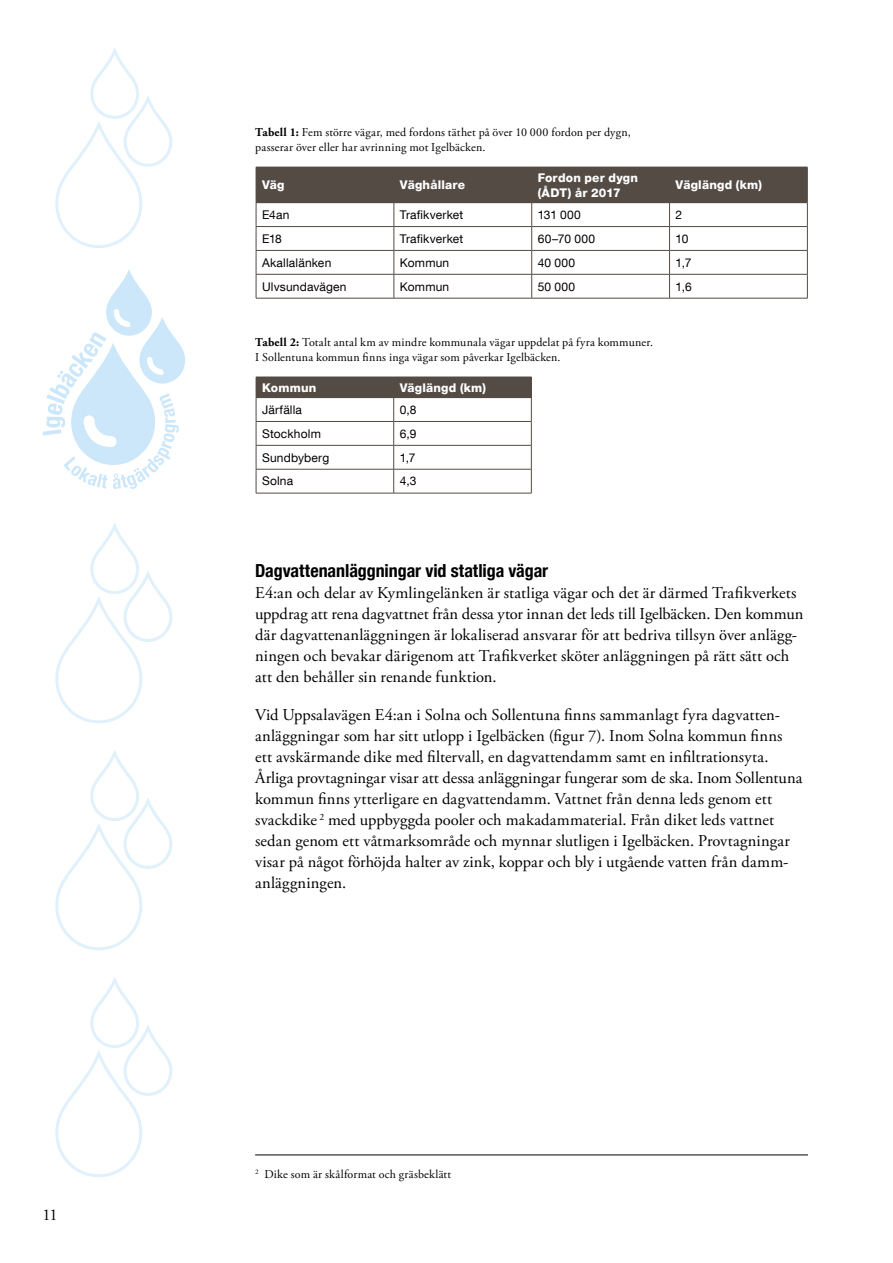
<style>
.page{position:relative;width:893px;height:1263px;background:#fff}
.page>*{position:absolute;margin:0;border:0;box-sizing:border-box;transform-origin:0 0}
.t1{font:700 condensed 18px "Helvetica Neue LT Com";letter-spacing:-.005em;color:#000}
.t2{font:16.5px/21px "Adobe Garamond Pro";letter-spacing:.005em;color:#000}
.t3{font:12px/15px "Adobe Garamond Pro";letter-spacing:.015em;color:#000}
.t4{font:12px "Helvetica Neue LT Com";letter-spacing:.015em;color:#000}
.t5{font:800 12px/15px "Helvetica Neue LT Com";letter-spacing:.02em;color:#fff}
.s1{font-weight:700}
</style>
<div class="page">
<svg style="left:43px;top:270px;width:142px;height:219px"></svg>
<svg style="left:55px;top:48px;width:118px;height:200px"></svg>
<svg style="left:55px;top:523px;width:118px;height:201px"></svg>
<svg style="left:55px;top:750px;width:118px;height:200px"></svg>
<svg style="left:55px;top:977px;width:118px;height:200px"></svg>
<hr style="left:255px;top:1154px;width:553px;height:1px;background:#000">
<div style="left:256px;top:167px;width:138px;height:36px;background:#544b45"></div>
<div style="left:394px;top:167px;width:138px;height:36px;background:#544b45"></div>
<div style="left:532px;top:167px;width:137px;height:36px;background:#544b45"></div>
<div style="left:669px;top:167px;width:138px;height:36px;background:#544b45"></div>
<hr style="left:807px;top:167px;width:1px;height:35px;background:#544b45">
<hr style="left:256px;top:226px;width:138px;height:1px;background:#544b45">
<hr style="left:394px;top:226px;width:138px;height:1px;background:#544b45">
<hr style="left:532px;top:226px;width:137px;height:1px;background:#544b45">
<hr style="left:669px;top:226px;width:138px;height:1px;background:#544b45">
<hr style="left:256px;top:250px;width:138px;height:1px;background:#544b45">
<hr style="left:394px;top:250px;width:138px;height:1px;background:#544b45">
<hr style="left:532px;top:250px;width:137px;height:1px;background:#544b45">
<hr style="left:669px;top:250px;width:138px;height:1px;background:#544b45">
<hr style="left:256px;top:274px;width:138px;height:1px;background:#544b45">
<svg style="left:256px;top:203px;width:1px;height:95px"></svg>
<hr style="left:394px;top:274px;width:138px;height:1px;background:#544b45">
<svg style="left:394px;top:203px;width:1px;height:95px"></svg>
<hr style="left:532px;top:274px;width:137px;height:1px;background:#544b45">
<svg style="left:531px;top:203px;width:1px;height:95px"></svg>
<hr style="left:669px;top:274px;width:138px;height:1px;background:#544b45">
<svg style="left:669px;top:203px;width:1px;height:95px"></svg>
<svg style="left:807px;top:203px;width:1px;height:95px"></svg>
<hr style="left:256px;top:298px;width:138px;height:1px;background:#544b45">
<hr style="left:394px;top:298px;width:138px;height:1px;background:#544b45">
<hr style="left:532px;top:298px;width:137px;height:1px;background:#544b45">
<hr style="left:669px;top:298px;width:138px;height:1px;background:#544b45">
<div style="left:256px;top:377px;width:138px;height:21px;background:#544b45"></div>
<div style="left:394px;top:377px;width:137px;height:21px;background:#544b45"></div>
<hr style="left:256px;top:421px;width:138px;height:1px;background:#544b45">
<hr style="left:394px;top:421px;width:137px;height:1px;background:#544b45">
<hr style="left:256px;top:445px;width:138px;height:1px;background:#544b45">
<hr style="left:394px;top:445px;width:137px;height:1px;background:#544b45">
<hr style="left:256px;top:469px;width:138px;height:1px;background:#544b45">
<svg style="left:256px;top:398px;width:1px;height:95px"></svg>
<hr style="left:394px;top:469px;width:137px;height:1px;background:#544b45">
<svg style="left:393px;top:398px;width:1px;height:95px"></svg>
<svg style="left:531px;top:377px;width:1px;height:116px"></svg>
<hr style="left:256px;top:493px;width:138px;height:1px;background:#544b45">
<hr style="left:394px;top:493px;width:137px;height:1px;background:#544b45">
<p class="t2" style="left:43px;top:1205px;width:17px">11</p>
<p class="t3" style="left:255px;top:125px;width:377px"><span class="s1">Tabell 1:</span> Fem större vägar, med fordons täthet på över 10 000 fordon per dygn, passerar över eller har avrinning mot Igelbäcken.</p>
<p class="t5" style="left:262px;top:177px;width:24px">Väg</p>
<p class="t5" style="left:400px;top:177px;width:67px">Väghållare</p>
<p class="t5" style="left:538px;top:170px;width:102px">Fordon per dygn (ÅDT) år 2017</p>
<p class="t5" style="left:676px;top:177px;width:88px">Väglängd (km)</p>
<p class="t4" style="left:262px;top:207px;width:29px">E4an</p>
<p class="t4" style="left:400px;top:207px;width:65px">Trafikverket</p>
<p class="t4" style="left:538px;top:207px;width:45px">131 000</p>
<p class="t4" style="left:676px;top:207px;width:8px">2</p>
<p class="t4" style="left:262px;top:231px;width:21px">E18</p>
<p class="t4" style="left:400px;top:231px;width:65px">Trafikverket</p>
<p class="t4" style="left:538px;top:231px;width:59px">60–70 000</p>
<p class="t4" style="left:676px;top:231px;width:14px">10</p>
<p class="t4" style="left:262px;top:255px;width:71px">Akallalänken</p>
<p class="t4" style="left:400px;top:255px;width:51px">Kommun</p>
<p class="t4" style="left:538px;top:255px;width:39px">40 000</p>
<p class="t4" style="left:676px;top:255px;width:17px">1,7</p>
<p class="t4" style="left:262px;top:279px;width:86px">Ulvsundavägen</p>
<p class="t4" style="left:400px;top:279px;width:51px">Kommun</p>
<p class="t4" style="left:538px;top:279px;width:39px">50 000</p>
<p class="t4" style="left:676px;top:279px;width:18px">1,6</p>
<p class="t3" style="left:255px;top:335px;width:399px"><span class="s1">Tabell 2:</span> Totalt antal km av mindre kommunala vägar uppdelat på fyra kommuner.<br>I Sollentuna kommun fnns inga vägar som påverkar Igelbäcken.</p>
<p class="t5" style="left:262px;top:380px;width:56px">Kommun</p>
<p class="t5" style="left:400px;top:380px;width:88px">Väglängd (km)</p>
<p class="t4" style="left:262px;top:402px;width:42px">Järfälla</p>
<p class="t4" style="left:400px;top:402px;width:18px">0,8</p>
<p class="t4" style="left:262px;top:426px;width:60px">Stockholm</p>
<p class="t4" style="left:400px;top:426px;width:18px">6,9</p>
<p class="t4" style="left:262px;top:450px;width:69px">Sundbyberg</p>
<p class="t4" style="left:400px;top:450px;width:17px">1,7</p>
<p class="t4" style="left:262px;top:474px;width:33px">Solna</p>
<p class="t4" style="left:400px;top:474px;width:18px">4,3</p>
<h3 class="t1" style="left:255px;top:560px;width:295px">Dagvattenanläggningar vid statliga vägar</h3>
<p class="t2" style="left:255px;top:583px;width:550px">E4:an och delar av Kymlingelänken är statliga vägar och det är därmed Trafkverkets uppdrag att rena dagvattnet från dessa ytor innan det leds till Igelbäcken. Den kommun där dagvattenanläggningen är lokaliserad ansvarar för att bedriva tillsyn över anlägg&shy;ningen och bevakar därigenom att Trafkverket sköter anläggningen på rätt sätt och att den behåller sin renande funktion.</p>
<p class="t2" style="left:255px;top:705px;width:549px">Vid Uppsalavägen E4:an i Solna och Sollentuna fnns sammanlagt fyra dagvatten&shy;anläggningar som har sitt utlopp i Igelbäcken (fgur 7). Inom Solna kommun fnns ett avskärmande dike med fltervall, en dagvattendamm samt en infltrationsyta.<br>Årliga provtagningar visar att dessa anläggningar fungerar som de ska. Inom Sollentuna kommun fnns ytterligare en dagvattendamm. Vattnet från denna leds genom ett svackdike <sup>2</sup> med uppbyggda pooler och makadammaterial. Från diket leds vattnet sedan genom ett våtmarksområde och mynnar slutligen i Igelbäcken. Provtagningar visar på något förhöjda halter av zink, koppar och bly i utgående vatten från damm&shy;anläggningen.</p>
<p class="t3" style="left:255px;top:1167px;width:198px"><sup>2</sup> Dike som är skålformat och gräsbeklätt</p>
</div>
